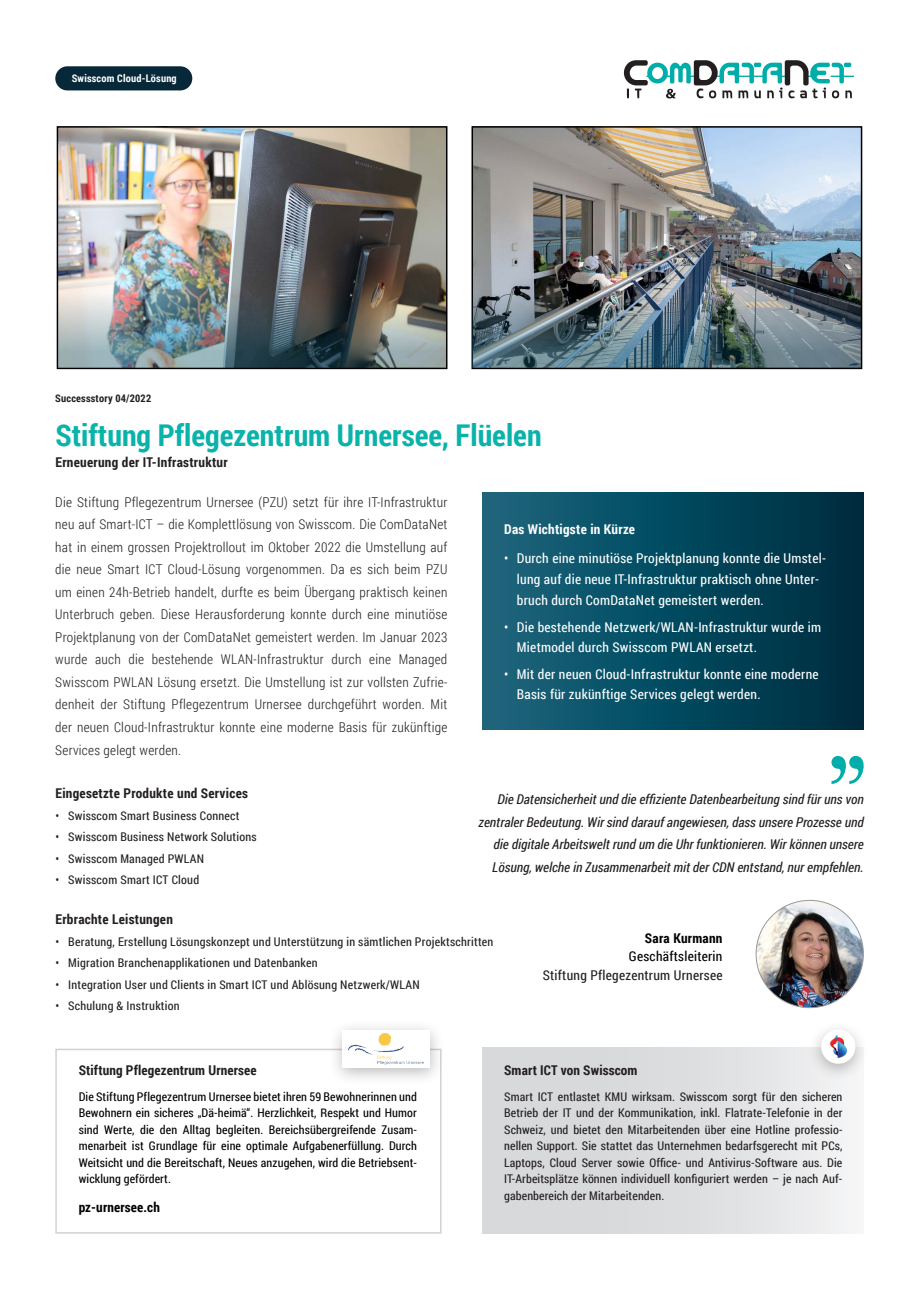
<style>
.page{position:relative;width:919px;height:1289px;background:#fff}
.page>*{position:absolute;margin:0;border:0;box-sizing:border-box;transform-origin:0 0}
.t1{font:700 30px "Roboto Condensed";color:#0ab3aa}
.t2{font:300 13.5px/22.5px "Roboto Condensed";letter-spacing:.02em;color:#231f20;text-align:justify}
.t3{font:13.5px/21px "Roboto Condensed";letter-spacing:.02em;color:#fff}
.t4{font:italic 13.5px/22.5px "Roboto Condensed";color:#231f20;text-align:right}
.t5{font:700 13.5px "Roboto Condensed";letter-spacing:.02em;color:#231f20}
.t6{font:13.5px "Roboto Condensed";letter-spacing:.02em;color:#231f20}
.t7{font:700 13.5px "Roboto Condensed";letter-spacing:.01em;color:#000}
.t8{font:700 13.5px "Roboto Condensed";letter-spacing:.02em;color:#fff}
.t9{font:13.5px "Roboto Condensed";letter-spacing:.02em;color:#000}
.t10{font:12px/16.5px "Roboto Condensed";letter-spacing:.02em;color:#231f20;text-align:justify}
.t11{font:12px/16.5px "Roboto Condensed";letter-spacing:.01em;color:#000;text-align:justify}
.t12{font:700 10.5px "Roboto Condensed";letter-spacing:.02em;color:#fff}
.t13{font:700 10.5px "Roboto Condensed";letter-spacing:.02em;color:#231f20}
</style>
<div class="page">
<svg style="left:624px;top:60px;width:230px;height:38px"></svg>
<img style="left:60px;top:129px;width:384px;height:129px">
<div style="left:57px;top:126px;width:390px;height:243px;border:2px solid #000"></div>
<img style="left:474px;top:129px;width:385px;height:129px">
<div style="left:471px;top:126px;width:391px;height:243px;border:2px solid #000"></div>
<div style="left:55px;top:66px;width:137px;height:24px;background:#062838;border-radius:12px"></div>
<div style="left:483px;top:492px;width:380px;height:237px;background:linear-gradient(to right,#18677f,#002c3e)"></div>
<svg style="left:831px;top:756px;width:33px;height:28px"></svg>
<img style="left:756px;top:900px;width:107px;height:107px;border-radius:54px">
<img style="left:58px;top:258px;width:388px;height:109px">
<img style="left:473px;top:258px;width:387px;height:110px">
<div style="left:483px;top:1047px;width:380px;height:186px;background:linear-gradient(to right,#d1d3d5,#eeeff0)"></div>
<div style="left:807px;top:1020px;width:62px;height:61px;background:#231f20;opacity:.3"></div>
<div style="left:821px;top:1029px;width:34px;height:34px;background:#fff;border-radius:50%"></div>
<div style="left:55px;top:1048px;width:386px;height:185px;border:2px solid #d1d2d4"></div>
<div style="left:328px;top:1019px;width:116px;height:67px;background:#231f20;opacity:.3"></div>
<div style="left:342px;top:1029px;width:88px;height:38px;background:#fff"></div>
<img style="left:349px;top:1033px;width:74px;height:31px">
<img style="left:824px;top:1032px;width:28px;height:28px">
<p class="t12" style="left:72px;top:71px;width:107px">Swisscom Cloud-Lösung</p>
<p class="t13" style="left:55px;top:391px;width:97px">Successstory 04/2022</p>
<h1 class="t1" style="left:55px;top:414px;width:487px">Stiftung Pflegezentrum Urnersee, Flüelen</h1>
<p class="t5" style="left:55px;top:452px;width:174px">Erneuerung der IT-Infrastruktur</p>
<p class="t2" style="left:55px;top:490px;width:393px">Die Stiftung Pflegezentrum Urnersee (PZU) setzt für ihre IT-Infrastruktur neu auf Smart-ICT – die Komplettlösung von Swisscom. Die ComDataNet hat in einem grossen Projektrollout im Oktober 2022 die Umstellung auf die neue Smart ICT Cloud-Lösung vorgenommen. Da es sich beim PZU um einen 24h-Betrieb handelt, durfte es beim Übergang praktisch keinen Unterbruch geben. Diese Herausforderung konnte durch eine minutiöse Projektplanung von der ComDataNet gemeistert werden. Im Januar 2023 wurde auch die bestehende WLAN-Infrastruktur durch eine Managed Swisscom PWLAN Lösung ersetzt. Die Umstellung ist zur vollsten Zufrie&shy;denheit der Stiftung Pflegezentrum Urnersee durchgeführt worden. Mit der neuen Cloud-Infrastruktur konnte eine moderne Basis für zukünftige Services gelegt werden.</p>
<p class="t5" style="left:55px;top:783px;width:194px">Eingesetzte Produkte und Services</p>
<p class="t10" style="left:55px;top:806px;width:186px">• Swisscom Smart Business Connect</p>
<p class="t10" style="left:55px;top:828px;width:203px">• Swisscom Business Network Solutions</p>
<p class="t10" style="left:55px;top:850px;width:150px">• Swisscom Managed PWLAN</p>
<p class="t10" style="left:55px;top:871px;width:145px">• Swisscom Smart ICT Cloud</p>
<p class="t5" style="left:55px;top:909px;width:119px">Erbrachte Leistungen</p>
<p class="t10" style="left:55px;top:932px;width:439px">• Beratung, Erstellung Lösungskonzept und Unterstützung in sämtlichen Projektschritten</p>
<p class="t10" style="left:55px;top:954px;width:264px">• Migration Branchenapplikationen und Datenbanken</p>
<p class="t10" style="left:55px;top:975px;width:366px">• Integration User und Clients in Smart ICT und Ablösung Netzwerk/WLAN</p>
<p class="t10" style="left:55px;top:997px;width:126px">• Schulung &amp; Instruktion</p>
<p class="t8" style="left:504px;top:519px;width:132px">Das Wichtigste in Kürze</p>
<p class="t3" style="left:517px;top:547px;width:310px;text-indent:-13px">• Durch eine minutiöse Projektplanung konnte die Umstel&shy;lung auf die neue IT-Infrastruktur praktisch ohne Unter&shy;bruch durch ComDataNet gemeistert werden.</p>
<p class="t3" style="left:517px;top:617px;width:306px;line-height:19.5px;text-indent:-13px">• Die bestehende Netzwerk/WLAN-Infrastruktur wurde im<br>Mietmodel durch Swisscom PWLAN ersetzt.</p>
<p class="t3" style="left:517px;top:664px;width:303px;line-height:19.5px;text-indent:-13px">• Mit der neuen Cloud-Infrastruktur konnte eine moderne<br>Basis für zukünftige Services gelegt werden.</p>
<p class="t4" style="left:478px;top:787px;width:386px">Die Datensicherheit und die effiziente Datenbearbeitung sind für uns von zentraler Bedeutung. Wir sind darauf angewiesen, dass unsere Prozesse und die digitale Arbeitswelt rund um die Uhr funktionieren. Wir können unsere Lösung, welche in Zusammenarbeit mit der CDN entstand, nur empfehlen.</p>
<p class="t7" style="left:645px;top:928px;width:79px">Sara Kurmann</p>
<p class="t9" style="left:629px;top:946px;width:95px">Geschäftsleiterin</p>
<p class="t6" style="left:542px;top:965px;width:181px">Stiftung Pflegezentrum Urnersee</p>
<p class="t5" style="left:79px;top:1060px;width:179px">Stiftung Pflegezentrum Urnersee</p>
<p class="t11" style="left:79px;top:1087px;width:340px">Die Stiftung Pflegezentrum Urnersee bietet ihren 59 Bewohnerinnen und Bewohnern ein sicheres „Dä-heimä“. Herzlichkeit, Respekt und Humor sind Werte, die den Alltag begleiten. Bereichsübergreifende Zusam&shy;menarbeit ist Grundlage für eine optimale Aufgabenerfüllung. Durch Weitsicht und die Bereitschaft, Neues anzugehen, wird die Betriebsent&shy;wicklung gefördert.</p>
<p class="t7" style="left:79px;top:1197px;width:83px">pz-urnersee.ch</p>
<p class="t5" style="left:504px;top:1060px;width:135px">Smart ICT von Swisscom</p>
<p class="t10" style="left:504px;top:1087px;width:340px">Smart ICT entlastet KMU wirksam. Swisscom sorgt für den sicheren Betrieb der IT und der Kommunikation, inkl. Flatrate-Telefonie in der Schweiz, und bietet den Mitarbeitenden über eine Hotline professio&shy;nellen Support. Sie stattet das Unternehmen bedarfsgerecht mit PCs, Laptops, Cloud Server sowie Office- und Antivirus-Software aus. Die IT-Arbeitsplätze können individuell konfiguriert werden – je nach Auf&shy;gabenbereich der Mitarbeitenden.</p>
</div>
